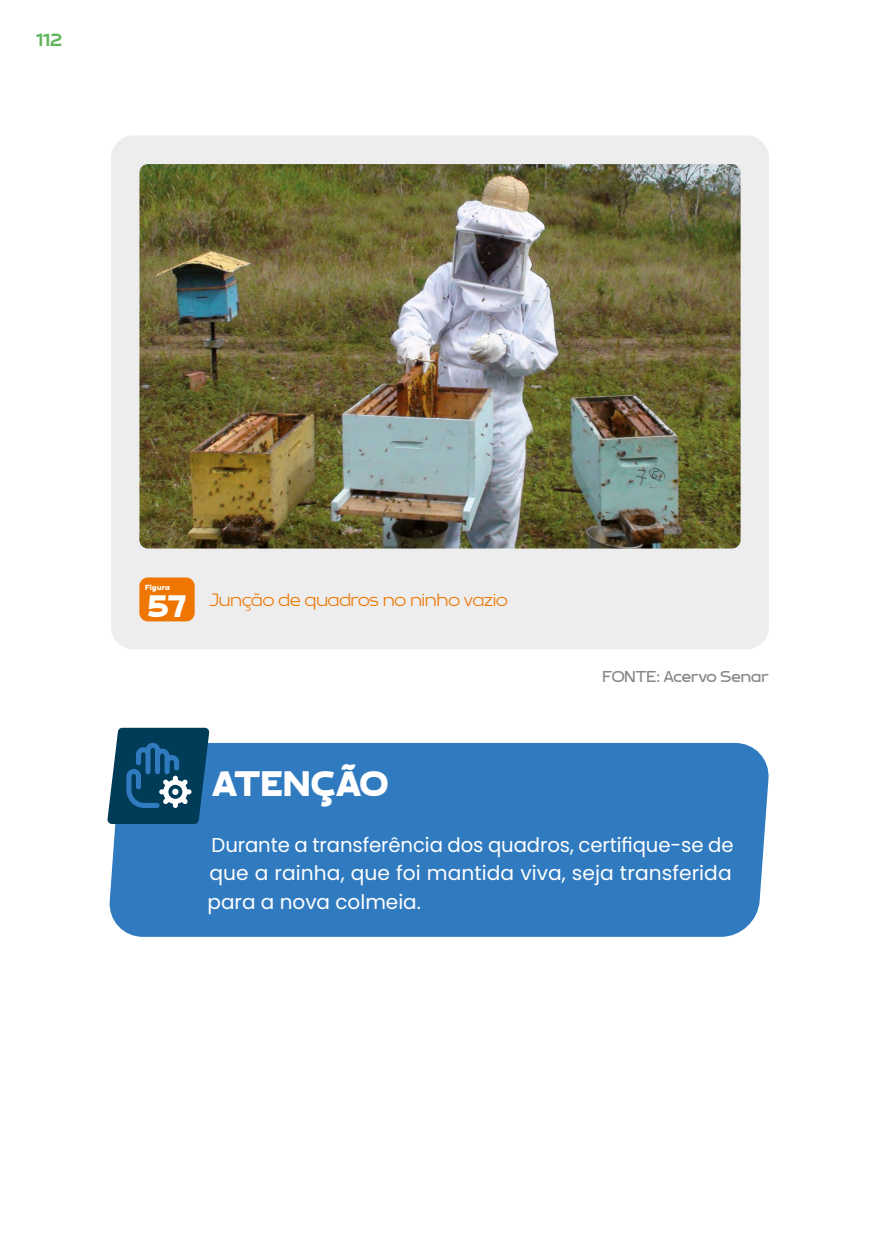
<style>
.page{position:relative;width:879px;height:1248px;background:#fff}
.page>*{position:absolute;margin:0;border:0;box-sizing:border-box;transform-origin:0 0}
.t1{font:900 36px "Brinnan";letter-spacing:-.005em;color:#fff}
.t2{font:900 31.6px "Brinnan";color:#fff}
.t3{font:20px/28px "Poppins";letter-spacing:.005em;color:#fff;text-align:justify}
.t4{font:300 18px "Brinnan";color:#ee7601}
.t5{font:700 18px "Brinnan";color:#61b559}
.t6{font:16px "Brinnan";color:#878787}
.t7{font:900 7.6px "Brinnan";color:#fff}
</style>
<div class="page">
<div style="left:111px;top:135px;width:658px;height:514px;background:#ededed;border-radius:23px"></div>
<img style="left:139px;top:164px;width:601px;height:384px">
<div style="left:139px;top:577px;width:56px;height:44px;background:#ee7601;border-radius:9px"></div>
<div style="left:109px;top:743px;width:660px;height:193px;background:#307abf"></div>
<svg style="left:107px;top:727px;width:102px;height:97px"></svg>
<p class="t5" style="left:36px;top:30px;width:27px">112</p>
<p class="t7" style="left:145px;top:582px;width:26px">Figura</p>
<h2 class="t2" style="left:148px;top:586px;width:40px">57</h2>
<p class="t4" style="left:209px;top:589px;width:300px">Junção de quadros no ninho vazio</p>
<p class="t6" style="left:602px;top:667px;width:168px">FONTE: Acervo Senar</p>
<h1 class="t1" style="left:212px;top:762px;width:178px">ATENÇÃO</h1>
<p class="t3" style="left:207px;top:831px;width:527px">Durante a transferência dos quadros, certifique-se de que a rainha, que foi mantida viva, seja transferida para a nova colmeia.</p>
</div>
